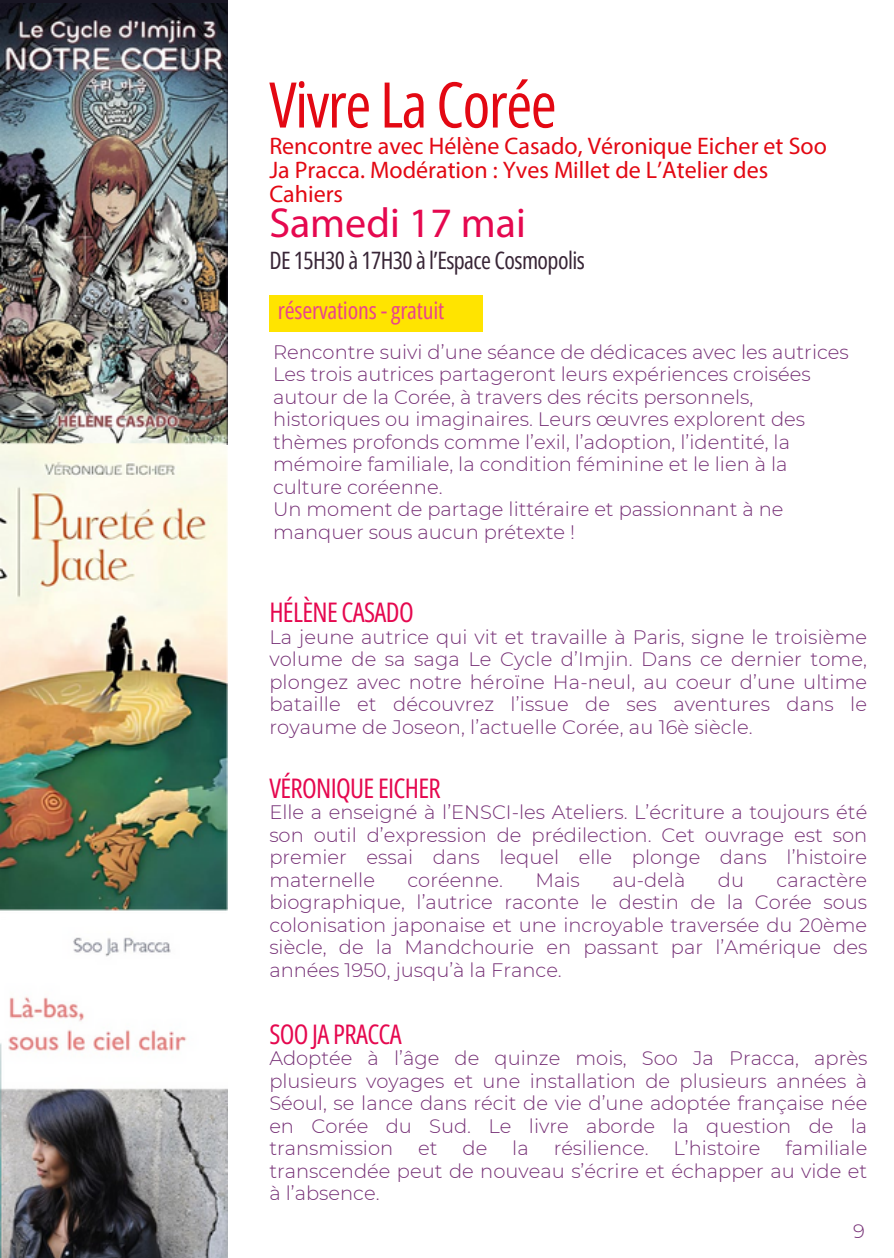
<style>
.page{position:relative;width:894px;height:1258px;background:#fff}
.page>*{position:absolute;margin:0;border:0;box-sizing:border-box;transform-origin:0 0}
.t1{font:63px "Open Sans Condensed";letter-spacing:-.025em;color:#e30813}
.t2{font:42px "Myriad Pro";color:#e5084f}
.t3{font:27px "Open Sans Condensed";letter-spacing:-.025em;color:#e5084f}
.t4{font:24px/24px "Myriad Pro";color:#e30813}
.t5{font:24px "Open Sans Condensed";letter-spacing:-.025em;color:#382536}
.t6{font:24px "Open Sans Condensed";letter-spacing:-.01em;color:#e9448d}
.t7{font:300 19.5px/22.5px "Montserrat";color:#763076;text-align:justify}
</style>
<div class="page">
<img style="left:0;top:3px;width:227px;height:1255px">
<div style="left:269px;top:295px;width:213px;height:37px;background:#ffe400"></div>
<h1 class="t1" style="left:269px;top:60px;width:289px">Vivre La Corée</h1>
<h1 class="t4" style="left:269px;top:135px;width:559px">Rencontre avec Hélène Casado, Véronique Eicher et Soo<br>Ja Pracca. Modération : Yves Millet de L’Atelier des<br>Cahiers</h1>
<h1 class="t2" style="left:269px;top:206px;width:258px">Samedi 17 mai</h1>
<h1 class="t5" style="left:269px;top:244px;width:317px">DE 15H30 à 17H30 à l’Espace Cosmopolis</h1>
<p class="t6" style="left:278px;top:293px;width:168px">réservations - gratuit</p>
<h2 class="t7" style="left:273px;top:340px;width:577px;text-align:left">Rencontre suivi d’une séance de dédicaces avec les autrices Les trois autrices partageront leurs expériences croisées autour de la Corée, à travers des récits personnels, historiques ou imaginaires. Leurs œuvres explorent des thèmes profonds comme l’exil, l’adoption, l’identité, la mémoire familiale, la condition féminine et le lien à la culture coréenne.</h2>
<p class="t7" style="left:273px;top:498px;width:512px">Un moment de partage littéraire et passionnant à ne manquer sous aucun prétexte !</p>
<p class="t3" style="left:269px;top:593px;width:146px">HÉLÈNE CASADO</p>
<h2 class="t7" style="left:269px;top:625px;width:599px">La jeune autrice qui vit et travaille à Paris, signe le troisième volume de sa saga Le Cycle d’Imjin. Dans ce dernier tome, plongez avec notre héroïne Ha-neul, au coeur d’une ultime bataille et découvrez l’issue de ses aventures dans le royaume de Joseon, l’actuelle Corée, au 16è siècle.</h2>
<p class="t3" style="left:269px;top:769px;width:173px">VÉRONIQUE EICHER</p>
<p class="t7" style="left:269px;top:801px;width:599px;text-align:left">Elle a enseigné à l’ENSCI-les Ateliers. L’écriture a toujours été son outil d’expression de prédilection. Cet ouvrage est son premier essai dans lequel elle plonge dans l’histoire maternelle</p>
<p class="t7" style="left:407px;top:869px;width:97px">coréenne.</p>
<p class="t7" style="left:535px;top:869px;width:46px">Mais</p>
<p class="t7" style="left:612px;top:869px;width:67px">au-delà</p>
<p class="t7" style="left:717px;top:869px;width:28px">du</p>
<p class="t7" style="left:269px;top:869px;width:599px;text-indent:507px">caractè re biographique, l’autrice raconte le destin de la Corée sous colonisation japonaise et une incroyable traversée du 20ème siècle, de la Mandchourie en passant par l’Amérique des années 1950, jusqu’à la France.</p>
<h1 class="t3" style="left:269px;top:1015px;width:134px">SOO JA PRACCA</h1>
<h1 class="t7" style="left:269px;top:1047px;width:599px">Adoptée à l’âge de quinze mois, Soo Ja Pracca, après plusieurs voyages et une installation de plusieurs années à Séoul, se lance dans récit de vie d’une adoptée française née en Corée du Sud. Le livre aborde la question de la transmission</h1>
<h1 class="t7" style="left:269px;top:1137px;width:599px;text-indent:516px">familiale transcendée peut de nouveau s’écrire et échapper au vide et à l’absence.</h1>
<p class="t7" style="left:852px;top:1219px;width:13px">9</p>
<h1 class="t7" style="left:418px;top:1137px;width:21px">et</h1>
<h1 class="t7" style="left:462px;top:1137px;width:26px">de</h1>
<h1 class="t7" style="left:512px;top:1137px;width:18px">la</h1>
<h1 class="t7" style="left:553px;top:1137px;width:96px">résilience.</h1>
<h1 class="t7" style="left:673px;top:1137px;width:88px">L’histoire</h1>
</div>
